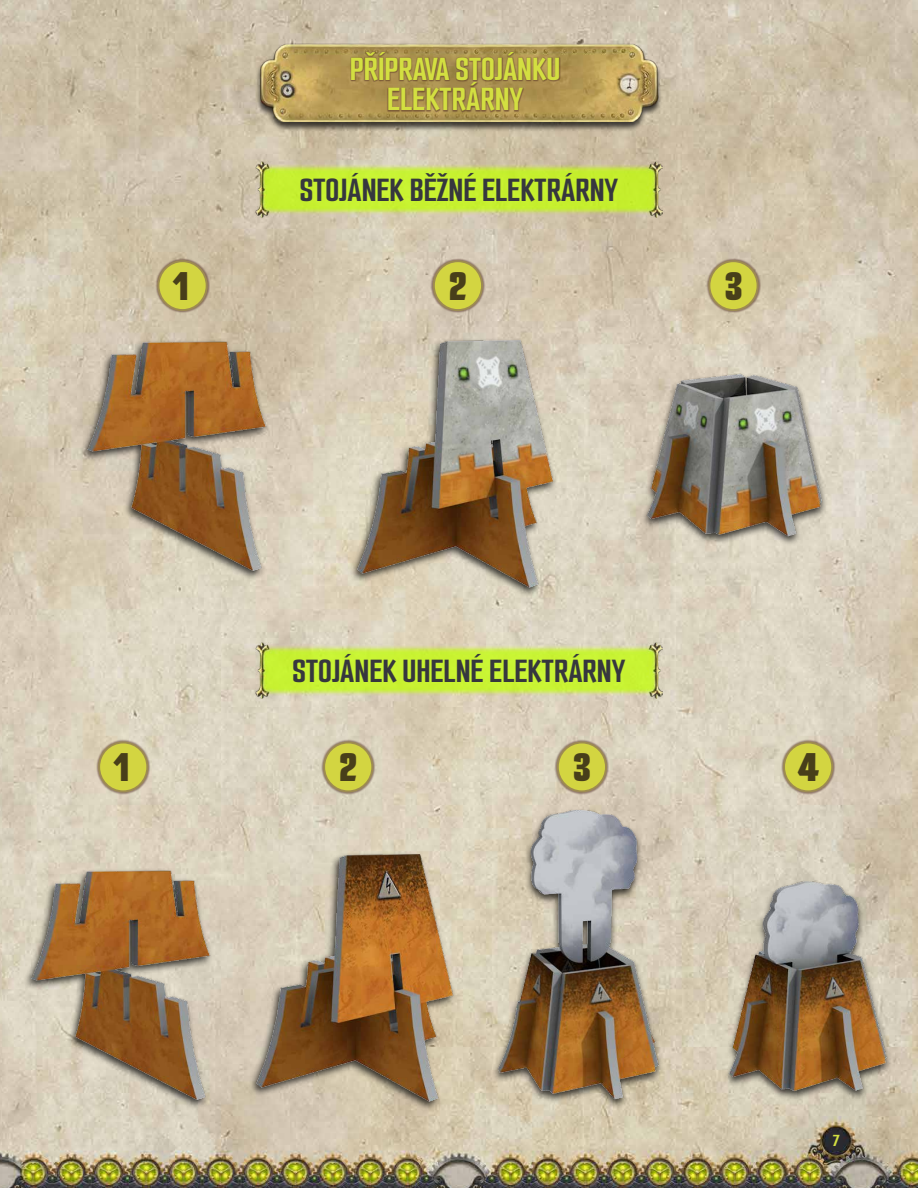
<style>
.page{position:relative;width:918px;height:1188px;background:#fff}
.page>*{position:absolute;margin:0;border:0;box-sizing:border-box;transform-origin:0 0}
.t1{font:900 45px "Smooch Sans";color:#483f1a}
.t2{font:700 36px "Smooch Sans";color:#36373e}
.t3{font:700 36px/30px "Smooch Sans";color:#d3df41;text-align:center}
.t4{font:700 18px "Smooch Sans";color:#d3df41}
</style>
<div class="page">
<img style="left:0;top:0;width:918px;height:1188px">
<div style="left:256px;top:44px;width:407px;height:88px;background:#000;opacity:.7"></div>
<img style="left:260px;top:43px;width:399px;height:78px">
<div style="left:350px;top:51px;width:211px;height:62px;background:#49241c;opacity:.5"></div>
<img style="left:68px;top:317px;width:218px;height:275px">
<img style="left:12px;top:845px;width:211px;height:275px">
<img style="left:323px;top:315px;width:264px;height:297px">
<img style="left:223px;top:829px;width:263px;height:297px">
<img style="left:476px;top:800px;width:200px;height:305px">
<img style="left:623px;top:346px;width:221px;height:216px">
<img style="left:713px;top:866px;width:190px;height:239px">
<img style="left:255px;top:161px;width:408px;height:56px">
<img style="left:255px;top:642px;width:408px;height:56px">
<div style="left:155px;top:258px;width:55px;height:56px;background:#49241c;opacity:.5"></div>
<div style="left:158px;top:261px;width:49px;height:49px;background:#d3d541;border-radius:50%"></div>
<div style="left:157px;top:260px;width:51px;height:51px;border:2px solid #9d8b51;border-radius:50%"></div>
<div style="left:96px;top:739px;width:54px;height:56px;background:#49241c;opacity:.5"></div>
<div style="left:99px;top:742px;width:48px;height:49px;background:#d3d541;border-radius:50%"></div>
<div style="left:98px;top:742px;width:50px;height:50px;border:2px solid #9d8b51;border-radius:50%"></div>
<div style="left:431px;top:258px;width:54px;height:56px;background:#49241c;opacity:.5"></div>
<div style="left:434px;top:261px;width:48px;height:49px;background:#d3d541;border-radius:50%"></div>
<div style="left:433px;top:260px;width:50px;height:51px;border:2px solid #9d8b51;border-radius:50%"></div>
<div style="left:321px;top:739px;width:54px;height:56px;background:#49241c;opacity:.5"></div>
<div style="left:324px;top:742px;width:48px;height:49px;background:#d3d541;border-radius:50%"></div>
<div style="left:323px;top:742px;width:50px;height:50px;border:2px solid #9d8b51;border-radius:50%"></div>
<div style="left:706px;top:258px;width:55px;height:56px;background:#49241c;opacity:.5"></div>
<div style="left:709px;top:261px;width:49px;height:49px;background:#d3d541;border-radius:50%"></div>
<div style="left:708px;top:260px;width:51px;height:51px;border:2px solid #9d8b51;border-radius:50%"></div>
<div style="left:555px;top:739px;width:54px;height:56px;background:#49241c;opacity:.5"></div>
<div style="left:558px;top:742px;width:48px;height:49px;background:#d3d541;border-radius:50%"></div>
<div style="left:557px;top:742px;width:50px;height:50px;border:2px solid #9d8b51;border-radius:50%"></div>
<div style="left:781px;top:739px;width:54px;height:56px;background:#49241c;opacity:.5"></div>
<div style="left:784px;top:742px;width:48px;height:49px;background:#d3d541;border-radius:50%"></div>
<div style="left:783px;top:742px;width:50px;height:50px;border:2px solid #9d8b51;border-radius:50%"></div>
<p class="t1" style="left:173px;top:255px;width:17px">1</p>
<p class="t3" style="left:350px;top:53px;width:212px">PŘÍPRAVA STOJÁNKU<br>ELEKTRÁRNY</p>
<p class="t2" style="left:300px;top:168px;width:320px">STOJÁNEK BĚŽNÉ ELEKTRÁRNY</p>
<p class="t1" style="left:450px;top:255px;width:18px">2</p>
<p class="t1" style="left:725px;top:255px;width:19px">3</p>
<p class="t1" style="left:114px;top:736px;width:17px">1</p>
<p class="t2" style="left:293px;top:650px;width:334px">STOJÁNEK UHELNÉ ELEKTRÁRNY</p>
<p class="t1" style="left:340px;top:736px;width:18px">2</p>
<p class="t1" style="left:574px;top:736px;width:19px">3</p>
<p class="t1" style="left:798px;top:736px;width:23px">4</p>
<p class="t4" style="left:833px;top:1130px;width:9px">7</p>
</div>
